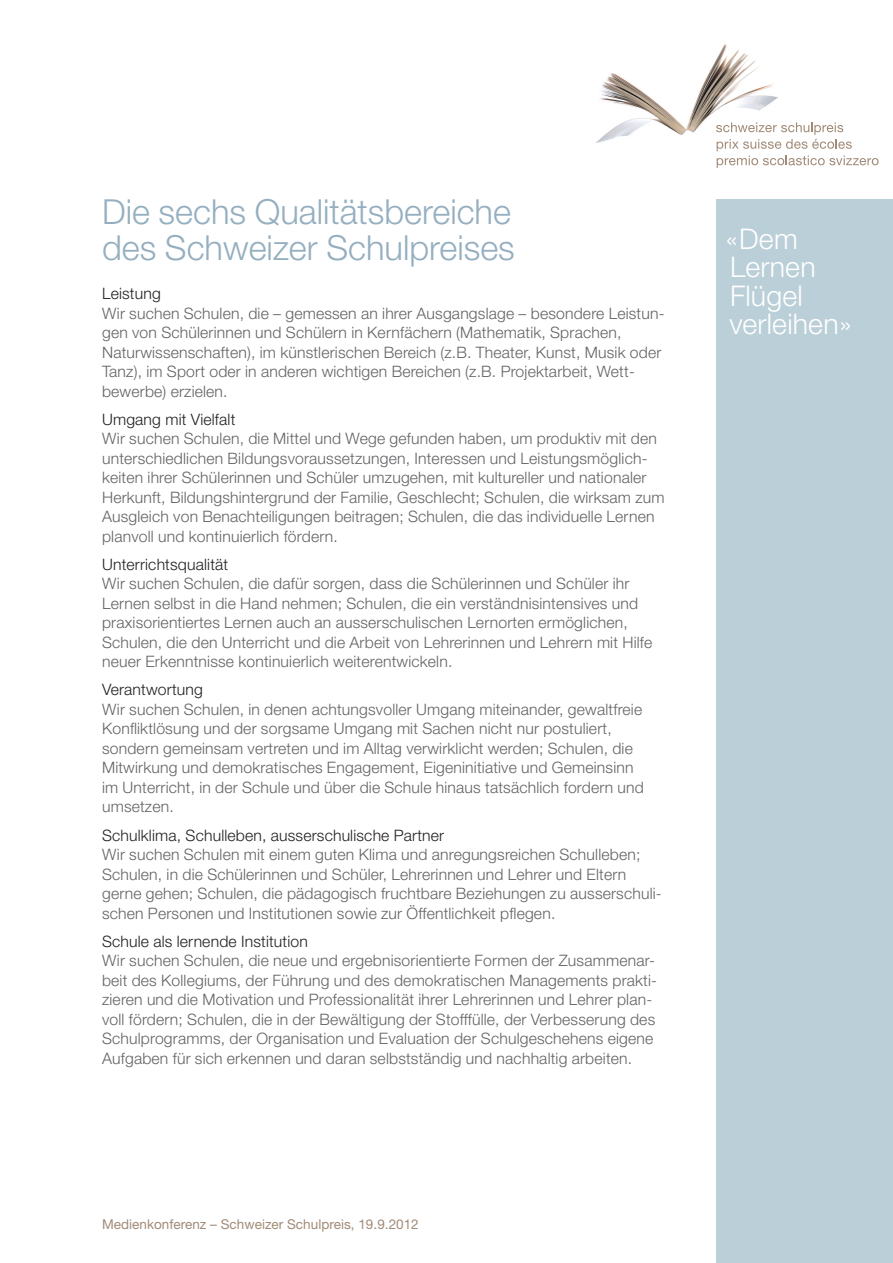
<style>
.page{position:relative;width:893px;height:1263px;background:#fff}
.page>*{position:absolute;margin:0;border:0;box-sizing:border-box;transform-origin:0 0}
.haupttitel{font:300 34.5px "Helvetica Neue LT Std";color:#95afc0}
.t1{font:300 28.5px/28.5px "Helvetica Neue LT Std";letter-spacing:.01em;color:#fff}
.grundtext{font:300 15.75px/19.5px "Helvetica Neue LT Std";letter-spacing:.01em;color:#636366}
.t2{font:13.5px "Helvetica Neue LT Std";letter-spacing:.005em;color:#a18b78}
.s1{color:#231f20}
</style>
<div class="page">
<div style="left:716px;top:199px;width:177px;height:1064px;background:#bacfd7"></div>
<img style="left:596px;top:44px;width:182px;height:99px">
<svg style="left:716px;top:122px;width:162px;height:46px"></svg>
<p class="haupttitel" style="left:102px;top:190px;width:410px">Die sechs Qualitätsbereiche</p>
<p class="haupttitel" style="left:102px;top:227px;width:414px">des Schweizer Schulpreises</p>
<p class="grundtext" style="left:102px;top:284px;width:564px"><span class="s1">Leistung<br></span>Wir suchen Schulen, die – gemessen an ihrer Ausgangslage – besondere Leistun&shy;gen von Schülerinnen und Schülern in Kernfächern (Mathematik, Sprachen, Naturwissenschaften), im künstlerischen Bereich (z.B. Theater, Kunst, Musik oder Tanz), im Sport oder in anderen wichtigen Bereichen (z.B. Projektarbeit, Wett&shy;bewerbe) erzielen.</p>
<p class="grundtext" style="left:102px;top:409px;width:564px"><span class="s1">Umgang mit Vielfalt<br></span>Wir suchen Schulen, die Mittel und Wege gefunden haben, um produktiv mit den unterschiedlichen Bildungsvoraussetzungen, Interessen und Leistungsmöglich&shy;keiten ihrer Schülerinnen und Schüler umzugehen, mit kultureller und nationaler Herkunft, Bildungshintergrund der Familie, Geschlecht; Schulen, die wirksam zum Ausgleich von Benachteiligungen beitragen; Schulen, die das individuelle Lernen planvoll und kontinuierlich fördern.</p>
<p class="grundtext" style="left:102px;top:554px;width:552px"><span class="s1">Unterrichtsqualität<br></span>Wir suchen Schulen, die dafür sorgen, dass die Schülerinnen und Schüler ihr Lernen selbst in die Hand nehmen; Schulen, die ein verständnisintensives und praxisorientiertes Lernen auch an ausserschulischen Lernorten ermöglichen, Schulen, die den Unterricht und die Arbeit von Lehrerinnen und Lehrern mit Hilfe neuer Erkenntnisse kontinuierlich weiterentwickeln.</p>
<p class="grundtext" style="left:102px;top:680px;width:543px"><span class="s1">Verantwortung<br></span>Wir suchen Schulen, in denen achtungsvoller Umgang miteinander, gewaltfreie Konfliktlösung und der sorgsame Umgang mit Sachen nicht nur postuliert, sondern gemeinsam vertreten und im Alltag verwirklicht werden; Schulen, die Mitwirkung und demokratisches Engagement, Eigeninitiative und Gemeinsinn im Unterricht, in der Schule und über die Schule hinaus tatsächlich fordern und umsetzen.</p>
<p class="grundtext" style="left:102px;top:825px;width:561px"><span class="s1">Schulklima, Schulleben, ausserschulische Partner<br></span>Wir suchen Schulen mit einem guten Klima und anregungsreichen Schulleben; Schulen, in die Schülerinnen und Schüler, Lehrerinnen und Lehrer und Eltern gerne gehen; Schulen, die pädagogisch fruchtbare Beziehungen zu ausserschuli&shy;schen Personen und Institutionen sowie zur Öffentlichkeit pflegen.</p>
<p class="grundtext" style="left:102px;top:931px;width:556px"><span class="s1">Schule als lernende Institution<br></span>Wir suchen Schulen, die neue und ergebnisorientierte Formen der Zusammenar&shy;beit des Kollegiums, der Führung und des demokratischen Managements prakti&shy;zieren und die Motivation und Professionalität ihrer Lehrerinnen und Lehrer plan&shy;voll fördern; Schulen, die in der Bewältigung der Stofffülle, der Verbesserung des Schulprogramms, der Organisation und Evaluation der Schulgeschehens eigene Aufgaben für sich erkennen und daran selbstständig und nachhaltig arbeiten.</p>
<p class="t2" style="left:102px;top:1216px;width:318px">Medienkonferenz – Schweizer Schulpreis, 19.9.2012</p>
<p class="t1" style="left:726px;top:224px;width:91px">«Dem<br>Lernen</p>
<p class="t1" style="left:730px;top:281px;width:74px">Flügel</p>
<p class="t1" style="left:729px;top:309px;width:124px">verleihen»</p>
</div>
